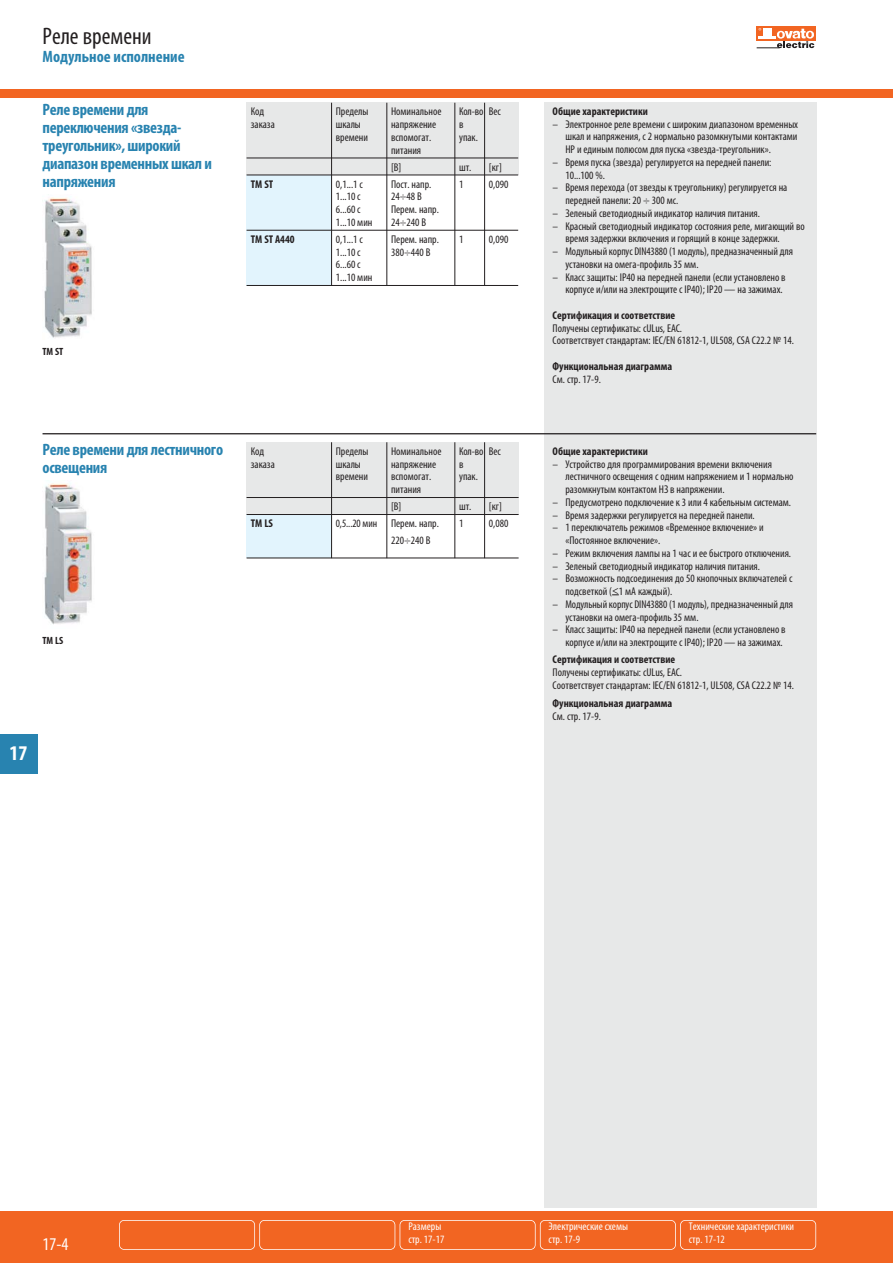
<style>
.page{position:relative;width:893px;height:1263px;background:#fff}
.page>*{position:absolute;margin:0;border:0;box-sizing:border-box;transform-origin:0 0}
.t1{font:condensed 24px "Myriad Pro";color:#231f20}
.t2{font:700 condensed 21px "Myriad Pro";color:#fff}
.t3{font:condensed 18px "Myriad Pro";color:#fff}
.t4{font:700 condensed 16.5px/18px "Myriad Pro";letter-spacing:-.015em;color:#2883b0}
.t5{font:condensed 11.25px/12.8px "Myriad Pro";color:#231f20}
.t6{font:700 condensed 11.25px "Myriad Pro";color:#231f20}
.t7{font:condensed 11.25px/12.8px "Myriad Pro";color:#fff}
.t8{font:700 condensed 10.5px "Myriad Pro";color:#231f20}
</style>
<div class="page">
<div style="left:544px;top:102px;width:272px;height:1105px;background:#e7e8e8"></div>
<div style="left:0;top:1212px;width:893px;height:51px;background:#f26522"></div>
<div style="left:119px;top:1220px;width:136px;height:30px;border:2px solid #fff;border-radius:5px"></div>
<div style="left:259px;top:1220px;width:136px;height:30px;border:2px solid #fff;border-radius:5px"></div>
<div style="left:400px;top:1220px;width:136px;height:30px;border:2px solid #fff;border-radius:5px"></div>
<div style="left:540px;top:1220px;width:136px;height:30px;border:2px solid #fff;border-radius:5px"></div>
<div style="left:680px;top:1220px;width:136px;height:30px;border:2px solid #fff;border-radius:5px"></div>
<div style="left:0;top:90px;width:893px;height:8px;background:#f26522"></div>
<div style="left:0;top:735px;width:38px;height:39px;background:#2883b0"></div>
<div style="left:757px;top:26px;width:59px;height:15px;background:#f26522"></div>
<svg style="left:757px;top:28px;width:57px;height:21px"></svg>
<hr style="left:43px;top:433px;width:773px;height:1px;background:#231f20">
<div style="left:247px;top:442px;width:272px;height:73px;background:#e7e8e8"></div>
<div style="left:247px;top:515px;width:85px;height:43px;background:#e2f4fd"></div>
<hr style="left:247px;top:497px;width:272px;height:1px;background:#231f20">
<hr style="left:247px;top:514px;width:272px;height:1px;background:#231f20">
<hr style="left:247px;top:558px;width:272px;height:1px;background:#231f20">
<hr style="left:331px;top:442px;width:1px;height:73px;background:#231f20">
<hr style="left:331px;top:515px;width:1px;height:43px;background:#231f20">
<hr style="left:455px;top:442px;width:1px;height:73px;background:#231f20">
<hr style="left:455px;top:515px;width:1px;height:43px;background:#231f20">
<hr style="left:387px;top:442px;width:1px;height:73px;background:#231f20">
<hr style="left:387px;top:515px;width:1px;height:43px;background:#231f20">
<hr style="left:484px;top:442px;width:1px;height:73px;background:#231f20">
<hr style="left:484px;top:515px;width:1px;height:43px;background:#231f20">
<img style="left:44px;top:483px;width:48px;height:142px">
<div style="left:247px;top:103px;width:272px;height:72px;background:#e7e8e8"></div>
<div style="left:247px;top:175px;width:85px;height:110px;background:#e2f4fd"></div>
<img style="left:44px;top:197px;width:48px;height:141px">
<hr style="left:247px;top:175px;width:271px;height:1px;background:#231f20">
<hr style="left:247px;top:158px;width:271px;height:1px;background:#231f20">
<hr style="left:247px;top:230px;width:271px;height:1px;background:#231f20">
<hr style="left:247px;top:285px;width:271px;height:1px;background:#231f20">
<hr style="left:331px;top:103px;width:1px;height:182px;background:#231f20">
<hr style="left:387px;top:103px;width:1px;height:182px;background:#231f20">
<hr style="left:455px;top:103px;width:1px;height:182px;background:#231f20">
<hr style="left:484px;top:103px;width:1px;height:182px;background:#231f20">
<h1 class="t1" style="left:43px;top:26px;width:111px">Реле времени</h1>
<h3 class="t4" style="left:43px;top:47px;width:144px">Модульное исполнение</h3>
<h3 class="t4" style="left:43px;top:100px;width:171px">Реле времени для переключения «звезда&shy;треугольник», широкий диапазон временных шкал и напряжения</h3>
<p class="t8" style="left:43px;top:345px;width:22px">TM ST</p>
<p class="t5" style="left:251px;top:106px;width:15px">Код</p>
<p class="t5" style="left:336px;top:106px;width:34px">Пределы</p>
<p class="t5" style="left:391px;top:106px;width:52px">Номинальное</p>
<p class="t5" style="left:459px;top:106px;width:43px">Кол-во Вес</p>
<p class="t5" style="left:251px;top:119px;width:25px">заказа</p>
<p class="t5" style="left:336px;top:119px;width:27px">шкалы</p>
<p class="t5" style="left:391px;top:119px;width:47px">напряжение</p>
<p class="t5" style="left:459px;top:119px;width:6px">в</p>
<p class="t5" style="left:336px;top:131px;width:34px">времени</p>
<p class="t5" style="left:391px;top:131px;width:42px">вспомогат.</p>
<p class="t5" style="left:459px;top:131px;width:20px">упак.</p>
<p class="t5" style="left:391px;top:142px;width:32px;line-height:17px">питания [В]</p>
<p class="t5" style="left:459px;top:161px;width:44px">шт. [кг]</p>
<p class="t6" style="left:251px;top:177px;width:24px">TM ST</p>
<p class="t5" style="left:336px;top:178px;width:29px">0,1...1 с</p>
<p class="t5" style="left:391px;top:178px;width:42px">Пост. напр.</p>
<p class="t5" style="left:459px;top:178px;width:6px">1</p>
<p class="t5" style="left:489px;top:178px;width:21px">0,090</p>
<p class="t5" style="left:336px;top:191px;width:26px">1...10 с</p>
<p class="t5" style="left:391px;top:191px;width:32px">24÷48 В</p>
<p class="t5" style="left:336px;top:204px;width:26px">6...60 с</p>
<p class="t5" style="left:391px;top:204px;width:49px">Перем. напр.</p>
<p class="t5" style="left:336px;top:216px;width:38px">1...10 мин</p>
<p class="t5" style="left:391px;top:216px;width:36px">24÷240 В</p>
<p class="t6" style="left:251px;top:232px;width:45px">TM ST A440</p>
<p class="t5" style="left:336px;top:233px;width:29px">0,1...1 с</p>
<p class="t5" style="left:391px;top:233px;width:49px">Перем. напр.</p>
<p class="t5" style="left:459px;top:233px;width:6px">1</p>
<p class="t5" style="left:489px;top:233px;width:21px">0,090</p>
<p class="t5" style="left:336px;top:246px;width:26px">1...10 с</p>
<p class="t5" style="left:391px;top:246px;width:41px">380÷440 В</p>
<p class="t5" style="left:336px;top:259px;width:38px">6...60 с<br>1...10 мин</p>
<h3 class="t4" style="left:43px;top:440px;width:182px">Реле времени для лестничного освещения</h3>
<p class="t5" style="left:251px;top:445px;width:15px">Код</p>
<p class="t5" style="left:336px;top:445px;width:34px">Пределы</p>
<p class="t5" style="left:391px;top:445px;width:52px">Номинальное</p>
<p class="t5" style="left:459px;top:445px;width:43px">Кол-во Вес</p>
<p class="t5" style="left:251px;top:458px;width:25px">заказа</p>
<p class="t5" style="left:336px;top:458px;width:27px">шкалы</p>
<p class="t5" style="left:391px;top:458px;width:47px">напряжение</p>
<p class="t5" style="left:459px;top:458px;width:6px">в</p>
<p class="t5" style="left:336px;top:471px;width:34px">времени</p>
<p class="t5" style="left:391px;top:471px;width:42px">вспомогат.</p>
<p class="t5" style="left:459px;top:471px;width:20px">упак.</p>
<p class="t5" style="left:391px;top:482px;width:32px;line-height:17px">питания [В]</p>
<p class="t5" style="left:459px;top:501px;width:44px">шт. [кг]</p>
<p class="t6" style="left:251px;top:517px;width:24px">TM LS</p>
<p class="t5" style="left:336px;top:518px;width:105px">0,5...20 мин Перем. напр.</p>
<p class="t5" style="left:459px;top:518px;width:6px">1</p>
<p class="t5" style="left:489px;top:518px;width:21px">0,080</p>
<p class="t5" style="left:391px;top:535px;width:41px">220÷240 В</p>
<p class="t8" style="left:43px;top:634px;width:22px">TM LS</p>
<h2 class="t2" style="left:10px;top:740px;width:19px">17</h2>
<p class="t6" style="left:553px;top:104px;width:97px">Общие характеристики</p>
<p class="t5" style="left:565px;top:118px;width:234px;text-align:justify;text-indent:-13px">– Электронное реле времени с широким диапазоном временных шкал и напряжения, с 2 нормально разомкнутыми контактами НР и единым полюсом для пуска «звезда-треугольник».</p>
<p class="t5" style="left:565px;top:156px;width:208px;text-indent:-13px">– Время пуска (звезда) регулируется на передней панели:<br>10...100 %.</p>
<p class="t5" style="left:565px;top:182px;width:223px;text-indent:-13px">– Время перехода (от звезды к треугольнику) регулируется на передней панели: 20 ÷ 300 мс.</p>
<p class="t5" style="left:553px;top:207px;width:209px">– Зеленый светодиодный индикатор наличия питания.</p>
<p class="t5" style="left:565px;top:220px;width:241px;text-indent:-13px">– Красный светодиодный индикатор состояния реле, мигающий во время задержки включения и горящий в конце задержки.</p>
<p class="t5" style="left:565px;top:246px;width:229px;text-indent:-13px">– Модульный корпус DIN43880 (1 модуль), предназначенный для установки на омега-профиль 35 мм.</p>
<p class="t5" style="left:553px;top:271px;width:235px;text-align:right">– Класс защиты: IP40 на передней панели (если установлено в корпусе и/или на электрощите с IP40); IP20 — на зажимах.</p>
<p class="t6" style="left:553px;top:308px;width:124px">Сертификация и соответствие</p>
<p class="t5" style="left:553px;top:322px;width:243px">Получены сертификаты: cULus, EAC.<br>Соответствует стандартам: IEC/EN 61812-1, UL508, CSA C22.2 № 14.</p>
<p class="t6" style="left:553px;top:359px;width:121px">Функциональная диаграмма</p>
<p class="t5" style="left:553px;top:373px;width:50px">См. стр. 17-9.</p>
<p class="t6" style="left:553px;top:444px;width:97px">Общие характеристики</p>
<p class="t5" style="left:565px;top:458px;width:230px;text-indent:-13px">– Устройство для программирования времени включения лестничного освещения с одним напряжением и 1 нормально разомкнутым контактом НЗ в напряжении.</p>
<p class="t5" style="left:553px;top:496px;width:240px">– Предусмотрено подключение к 3 или 4 кабельным системам.</p>
<p class="t5" style="left:553px;top:509px;width:204px">– Время задержки регулируется на передней панели.</p>
<p class="t5" style="left:565px;top:522px;width:200px;text-indent:-13px">– 1 переключатель режимов «Временное включение» и «Постоянное включение».</p>
<p class="t5" style="left:553px;top:548px;width:240px">– Режим включения лампы на 1 час и ее быстрого отключения.</p>
<p class="t5" style="left:553px;top:560px;width:209px">– Зеленый светодиодный индикатор наличия питания.</p>
<p class="t5" style="left:565px;top:573px;width:229px;text-indent:-13px">– Возможность подсоединения до 50 кнопочных включателей с подсветкой (&lt;1 мА каждый).</p>
<p class="t5" style="left:565px;top:599px;width:229px;text-indent:-13px">– Модульный корпус DIN43880 (1 модуль), предназначенный для установки на омега-профиль 35 мм.</p>
<p class="t5" style="left:553px;top:624px;width:235px;text-align:right">– Класс защиты: IP40 на передней панели (если установлено в корпусе и/или на электрощите с IP40); IP20 — на зажимах.</p>
<p class="t6" style="left:553px;top:653px;width:124px">Сертификация и соответствие</p>
<p class="t5" style="left:553px;top:667px;width:243px">Получены сертификаты: cULus, EAC.<br>Соответствует стандартам: IEC/EN 61812-1, UL508, CSA C22.2 № 14.</p>
<p class="t6" style="left:553px;top:697px;width:121px">Функциональная диаграмма</p>
<p class="t5" style="left:553px;top:711px;width:50px">См. стр. 17-9.</p>
<h3 class="t3" style="left:43px;top:1237px;width:27px">17-4</h3>
<p class="t7" style="left:408px;top:1221px;width:38px">Размеры стр. 17-17</p>
<p class="t7" style="left:549px;top:1221px;width:81px">Электрические схемы стр. 17-9</p>
<p class="t7" style="left:689px;top:1221px;width:107px">Технические характеристики стр. 17-12</p>
</div>
